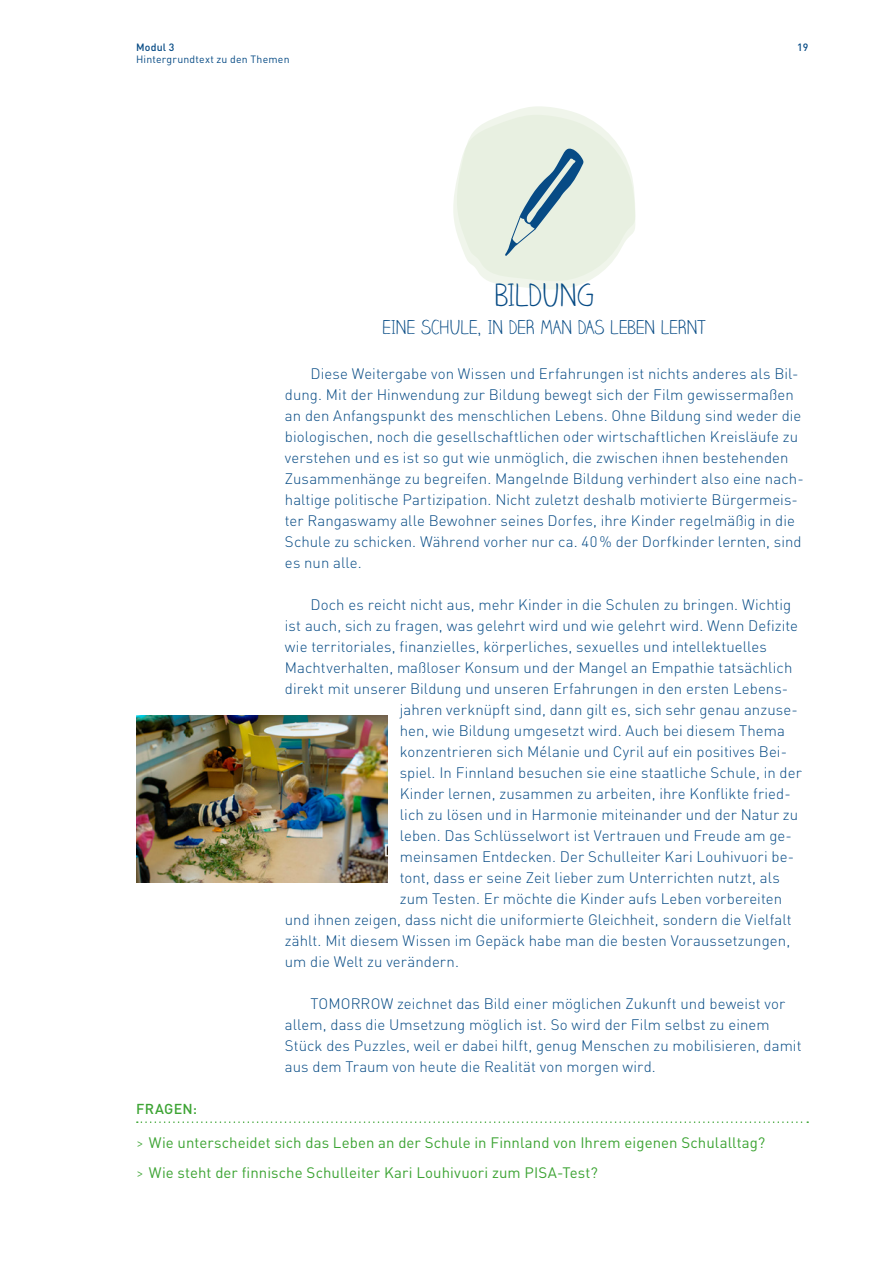
<style>
.page{position:relative;width:893px;height:1263px;background:#fff}
.page>*{position:absolute;margin:0;border:0;box-sizing:border-box;transform-origin:0 0}
.t1{font:300 31.5px "Claire Hand";letter-spacing:-.015em;color:#074b85}
.t2{font:300 19.5px "Claire Hand";letter-spacing:-.015em;color:#074b85}
.t3{font:300 15px/21px "DIN Pro";letter-spacing:.005em;color:#074b85}
.t4{font:15px/29.5px "DIN Pro";letter-spacing:.005em;color:#3da434}
.t5{font:500 14.25px "DIN Pro";letter-spacing:.02em;color:#3da434}
.t6{font:10.5px "DIN Pro";letter-spacing:.02em;color:#074b85}
.t7{font:500 10.5px "DIN Pro";letter-spacing:.02em;color:#074b85}
.s1{font-weight:300}
</style>
<div class="page">
<svg style="left:137px;top:1121px;width:671px;height:2px"></svg>
<svg style="left:453px;top:106px;width:182px;height:184px"></svg>
<img style="left:136px;top:715px;width:251px;height:168px">
<p class="t7" style="left:136px;top:38px;width:40px">Modul 3</p>
<p class="t7" style="left:797px;top:38px;width:12px">19</p>
<p class="t6" style="left:136px;top:51px;width:155px">Hintergrundtext zu den Themen</p>
<h1 class="t1" style="left:494px;top:276px;width:102px">BILDUNG</h1>
<h2 class="t2" style="left:382px;top:316px;width:326px">EINE SCHULE, IN DER MAN DAS LEBEN LERNT</h2>
<p class="t3" style="left:285px;top:362px;width:520px;text-indent:26px">Diese Weitergabe von Wissen und Erfahrungen ist nichts anderes als Bil&shy;dung. Mit der Hinwendung zur Bildung bewegt sich der Film gewissermaßen an den Anfangspunkt des menschlichen Lebens. Ohne Bildung sind weder die biologischen, noch die gesellschaftlichen oder wirtschaftlichen Kreisläufe zu verstehen und es ist so gut wie unmöglich, die zwischen ihnen bestehenden Zusammenhänge zu begreifen. Mangelnde Bildung verhindert also eine nach&shy;haltige politische Partizipation. Nicht zuletzt deshalb motivierte Bürgermeis&shy;ter Rangaswamy alle Bewohner seines Dorfes, ihre Kinder regelmäßig in die Schule zu schicken. Während vorher nur ca. 40% der Dorfkinder lernten, sind es nun alle.</p>
<p class="t3" style="left:310px;top:593px;width:482px">Doch es reicht nicht aus, mehr Kinder in die Schulen zu bringen. Wichtig</p>
<p class="t3" style="left:285px;top:614px;width:515px">ist auch, sich zu fragen, was gelehrt wird und wie gelehrt wird. Wenn Defizite</p>
<p class="t3" style="left:285px;top:635px;width:484px">wie territoriales, finanzielles, körperliches, sexuelles und intellektuelles</p>
<p class="t3" style="left:285px;top:656px;width:509px">Machtverhalten, maßloser Konsum und der Mangel an Empathie tatsächlich</p>
<p class="t3" style="left:285px;top:677px;width:505px">direkt mit unserer Bildung und unseren Erfahrungen in den ersten Lebens-</p>
<p class="t3" style="left:400px;top:698px;width:399px">jahren verknüpft sind, dann gilt es, sich sehr genau anzuse-</p>
<p class="t3" style="left:400px;top:719px;width:387px">hen, wie Bildung umgesetzt wird. Auch bei diesem Thema</p>
<p class="t3" style="left:400px;top:740px;width:389px">konzentrieren sich Mélanie und Cyril auf ein positives Bei-</p>
<p class="t3" style="left:400px;top:761px;width:403px">spiel. In Finnland besuchen sie eine staatliche Schule, in der</p>
<p class="t3" style="left:400px;top:782px;width:393px">Kinder lernen, zusammen zu arbeiten, ihre Konflikte fried-</p>
<p class="t3" style="left:400px;top:803px;width:400px">lich zu lösen und in Harmonie miteinander und der Natur zu</p>
<p class="t3" style="left:400px;top:824px;width:394px">leben. Das Schlüsselwort ist Vertrauen und Freude am ge-</p>
<p class="t3" style="left:400px;top:845px;width:396px">meinsamen Entdecken. Der Schulleiter Kari Louhivuori be-</p>
<p class="t3" style="left:400px;top:866px;width:382px">tont, dass er seine Zeit lieber zum Unterrichten nutzt, als</p>
<p class="t3" style="left:400px;top:887px;width:384px">zum Testen. Er möchte die Kinder aufs Leben vorbereiten</p>
<p class="t3" style="left:285px;top:908px;width:508px">und ihnen zeigen, dass nicht die uniformierte Gleichheit, sondern die Vielfalt</p>
<p class="t3" style="left:285px;top:929px;width:507px">zählt. Mit diesem Wissen im Gepäck habe man die besten Voraussetzungen,</p>
<p class="t3" style="left:285px;top:950px;width:176px">um die Welt zu verändern.</p>
<p class="t3" style="left:285px;top:992px;width:518px;text-indent:26px">TOMORROW zeichnet das Bild einer möglichen Zukunft und beweist vor allem, dass die Umsetzung möglich ist. So wird der Film selbst zu einem Stück des Puzzles, weil er dabei hilft, genug Menschen zu mobilisieren, damit aus dem Traum von heute die Realität von morgen wird.</p>
<p class="t5" style="left:136px;top:1098px;width:63px">FRAGEN:</p>
<p class="t4" style="left:136px;top:1126px;width:631px"><span class="s1">&gt;</span> Wie unterscheidet sich das Leben an der Schule in Finnland von Ihrem eigenen Schulalltag? <span class="s1">&gt;</span> Wie steht der finnische Schulleiter Kari Louhivuori zum PISA-Test?</p>
</div>
